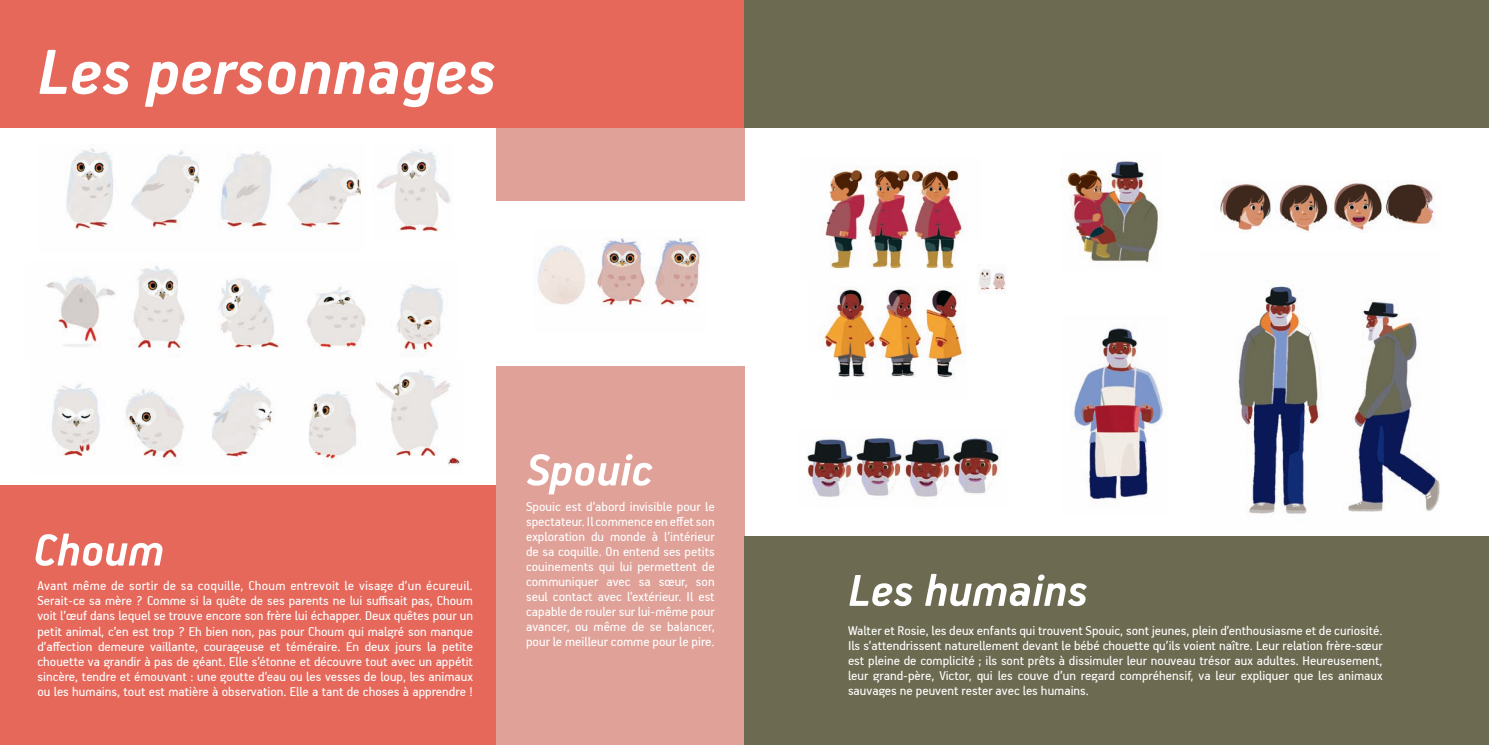
<style>
.page{position:relative;width:1489px;height:745px;background:#fff}
.page>*{position:absolute;margin:0;border:0;box-sizing:border-box;transform-origin:0 0}
.t1{font:italic 700 71.38px "Handbook Pro PF";color:#fff}
.t2{font:italic 700 50px "Handbook Pro PF";color:#fff}
.t3{font:14.38px/15px "Handbook Pro PF";color:#fff;text-align:justify}
</style>
<div class="page">
<div style="left:0;top:485px;width:744px;height:259px;background:#e6685b"></div>
<div style="left:496px;top:366px;width:248px;height:378px;background:#e0a198"></div>
<div style="left:496px;top:0;width:248px;height:200px;background:#e0a198"></div>
<div style="left:0;top:0;width:762px;height:127px;background:#e6685b"></div>
<img style="left:66px;top:148px;width:295px;height:83px">
<img style="left:46px;top:265px;width:397px;height:92px">
<img style="left:52px;top:370px;width:409px;height:96px">
<img style="left:538px;top:238px;width:162px;height:68px">
<img style="left:377px;top:149px;width:74px;height:83px">
<div style="left:744px;top:535px;width:744px;height:209px;background:#6c6a51"></div>
<div style="left:744px;top:0;width:744px;height:127px;background:#6c6a51"></div>
<img style="left:1060px;top:160px;width:99px;height:103px">
<img style="left:807px;top:437px;width:194px;height:60px">
<img style="left:825px;top:166px;width:138px;height:103px">
<img style="left:822px;top:287px;width:105px;height:71px">
<img style="left:927px;top:287px;width:36px;height:91px">
<img style="left:838px;top:358px;width:77px;height:19px">
<img style="left:977px;top:269px;width:29px;height:22px">
<img style="left:1198px;top:286px;width:242px;height:250px">
<img style="left:1073px;top:326px;width:90px;height:174px">
<img style="left:1218px;top:183px;width:217px;height:48px">
<h1 class="t1" style="left:37px;top:29px;width:460px">Les personnages</h1>
<h2 class="t2" style="left:33px;top:519px;width:132px">Choum</h2>
<p class="t3" style="left:37px;top:577px;width:437px">Avant même de sortir de sa coquille, Choum entrevoit le visage d’un écureuil.<br>Serait-ce sa mère ? Comme si la quête de ses parents ne lui suffisait pas, Choum voit l’œuf dans lequel se trouve encore son frère lui échapper. Deux quêtes pour un petit animal, c’en est trop ? Eh bien non, pas pour Choum qui malgré son manque d’affection demeure vaillante, courageuse et téméraire. En deux jours la petite chouette va grandir à pas de géant. Elle s’étonne et découvre tout avec un appétit sincère, tendre et émouvant : une goutte d’eau ou les vesses de loup, les animaux ou les humains, tout est matière à observation. Elle a tant de choses à apprendre !</p>
<h2 class="t2" style="left:526px;top:439px;width:128px">Spouic</h2>
<p class="t3" style="left:526px;top:498px;width:190px">Spouic est d’abord invisible pour le spectateur. Il commence en effet son exploration du monde à l’intérieur de sa coquille. On entend ses petits couinements qui lui permettent de communiquer avec sa sœur, son seul contact avec l’extérieur. Il est capable de rouler sur lui-même pour avancer, ou même de se balancer, pour le meilleur comme pour le pire.</p>
<h2 class="t2" style="left:848px;top:559px;width:241px">Les humains</h2>
<p class="t3" style="left:848px;top:622px;width:536px">Walter et Rosie, les deux enfants qui trouvent Spouic, sont jeunes, plein d’enthousiasme et de curiosité.<br>Ils s’attendrissent naturellement devant le bébé chouette qu’ils voient naître. Leur relation frère-sœur est pleine de complicité ; ils sont prêts à dissimuler leur nouveau trésor aux adultes. Heureusement, leur grand-père, victor, qui les couve d’un regard compréhensif, va leur expliquer que les animaux sauvages ne peuvent rester avec les humains.</p>
</div>
